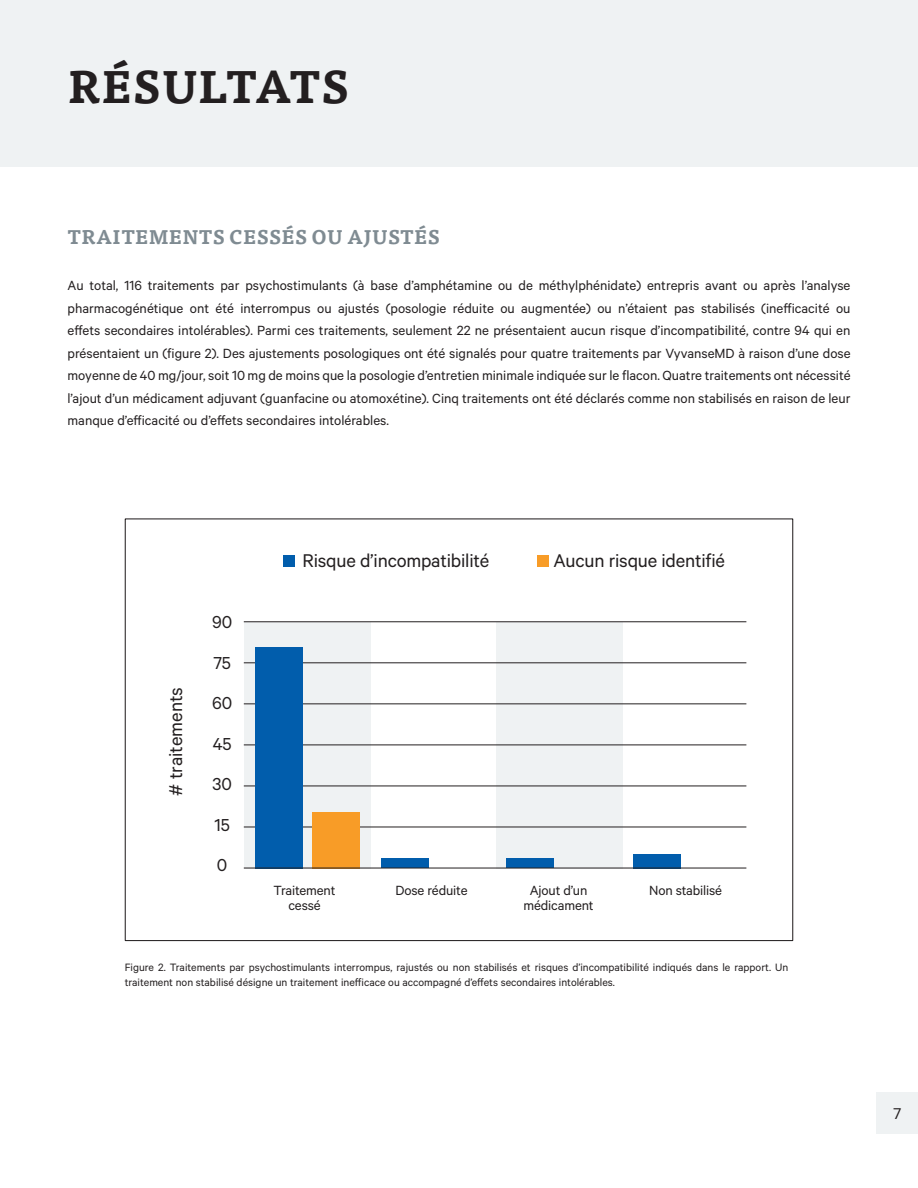
<style>
.page{position:relative;width:918px;height:1188px;background:#fff}
.page>*{position:absolute;margin:0;border:0;box-sizing:border-box;transform-origin:0 0}
.t1{font:700 45px "Tisa OT";letter-spacing:.005em;color:#231f20}
.t2{font:20.85px "Calibre";letter-spacing:-.01em;color:#231f20}
.t3{font:700 19.5px "Tisa OT";letter-spacing:.01em;color:#7f8b92}
.t4{font:19.5px/40.5px "Calibre";letter-spacing:-.01em;color:#231f20;text-align:justify}
.t5{font:15px/22.5px "Calibre";letter-spacing:-.01em;color:#231f20;text-align:center}
.t6{font:15px "Roboto";color:#231f20}
.t7{font:12px/15px "Calibre";color:#231f20}
</style>
<div class="page">
<div style="left:877px;top:1093px;width:41px;height:41px;background:#eff2f3"></div>
<div style="left:0;top:0;width:918px;height:166px;background:#eff2f3"></div>
<div style="left:244px;top:622px;width:126px;height:246px;background:#eff2f3"></div>
<div style="left:497px;top:622px;width:126px;height:246px;background:#eff2f3"></div>
<hr style="left:244px;top:622px;width:502px;height:1px;background:#231f20">
<hr style="left:244px;top:663px;width:502px;height:1px;background:#231f20">
<hr style="left:244px;top:704px;width:502px;height:1px;background:#231f20">
<hr style="left:244px;top:745px;width:502px;height:1px;background:#231f20">
<hr style="left:244px;top:786px;width:502px;height:1px;background:#231f20">
<hr style="left:244px;top:827px;width:502px;height:1px;background:#231f20">
<div style="left:255px;top:647px;width:48px;height:221px;background:#015dac"></div>
<div style="left:381px;top:859px;width:48px;height:9px;background:#015dac"></div>
<div style="left:506px;top:859px;width:48px;height:9px;background:#015dac"></div>
<div style="left:633px;top:854px;width:48px;height:14px;background:#015dac"></div>
<div style="left:312px;top:812px;width:48px;height:56px;background:#f89c27"></div>
<div style="left:283px;top:555px;width:11px;height:11px;background:#015dac"></div>
<div style="left:537px;top:555px;width:11px;height:11px;background:#f89c27"></div>
<hr style="left:244px;top:868px;width:502px;height:1px;background:#231f20">
<h1 class="t1" style="left:68px;top:59px;width:283px">RÉSULTATS</h1>
<h3 class="t3" style="left:68px;top:224px;width:374px">TRAITEMENTS CESSÉS OU AJUSTÉS</h3>
<p class="t5" style="left:68px;top:274px;width:785px;text-align:justify">Au total, 116 traitements par psychostimulants (à base d’amphétamine ou de méthylphénidate) entrepris avant ou après l’analyse pharmacogénétique ont été interrompus ou ajustés (posologie réduite ou augmentée) ou n’étaient pas stabilisés (inefficacité ou effets secondaires intolérables). Parmi ces traitements, seulement 22 ne présentaient aucun risque d’incompatibilité, contre 94 qui en présentaient un (figure 2). Des ajustements posologiques ont été signalés pour quatre traitements par VyvanseMD à raison d’une dose moyenne de 40 mg/jour, soit 10 mg de moins que la posologie d’entretien minimale indiquée sur le flacon. Quatre traitements ont nécessité l’ajout d’un médicament adjuvant (guanfacine ou atomoxétine). Cinq traitements ont été déclarés comme non stabilisés en raison de leur manque d’efficacité ou d’effets secondaires intolérables.</p>
<h2 class="t2" style="left:164px;top:796px;width:110px;rotate:-90deg"># traitements</h2>
<h3 class="t4" style="left:212px;top:601px;width:22px">90<br>75<br>60<br>45<br>30<br>15<br>0</h3>
<h2 class="t2" style="left:303px;top:548px;width:188px">Risque d’incompatibilité</h2>
<h2 class="t2" style="left:553px;top:548px;width:173px">Aucun risque identifié</h2>
<p class="t5" style="left:274px;top:882px;width:64px;line-height:15px">Traitement cessé</p>
<p class="t5" style="left:396px;top:878px;width:74px">Dose réduite</p>
<p class="t5" style="left:524px;top:882px;width:72px;line-height:15px">Ajout d’un médicament</p>
<p class="t5" style="left:649px;top:878px;width:74px">Non stabilisé</p>
<p class="t7" style="left:125px;top:959px;width:665px">Figure 2. Traitements par psychostimulants interrompus, rajustés ou non stabilisés et risques d’incompatibilité indiqués dans le rapport. Un traitement non stabilisé désigne un traitement inefficace ou accompagné d’effets secondaires intolérables.</p>
<p class="t6" style="left:893px;top:1103px;width:10px">7</p>
</div>
